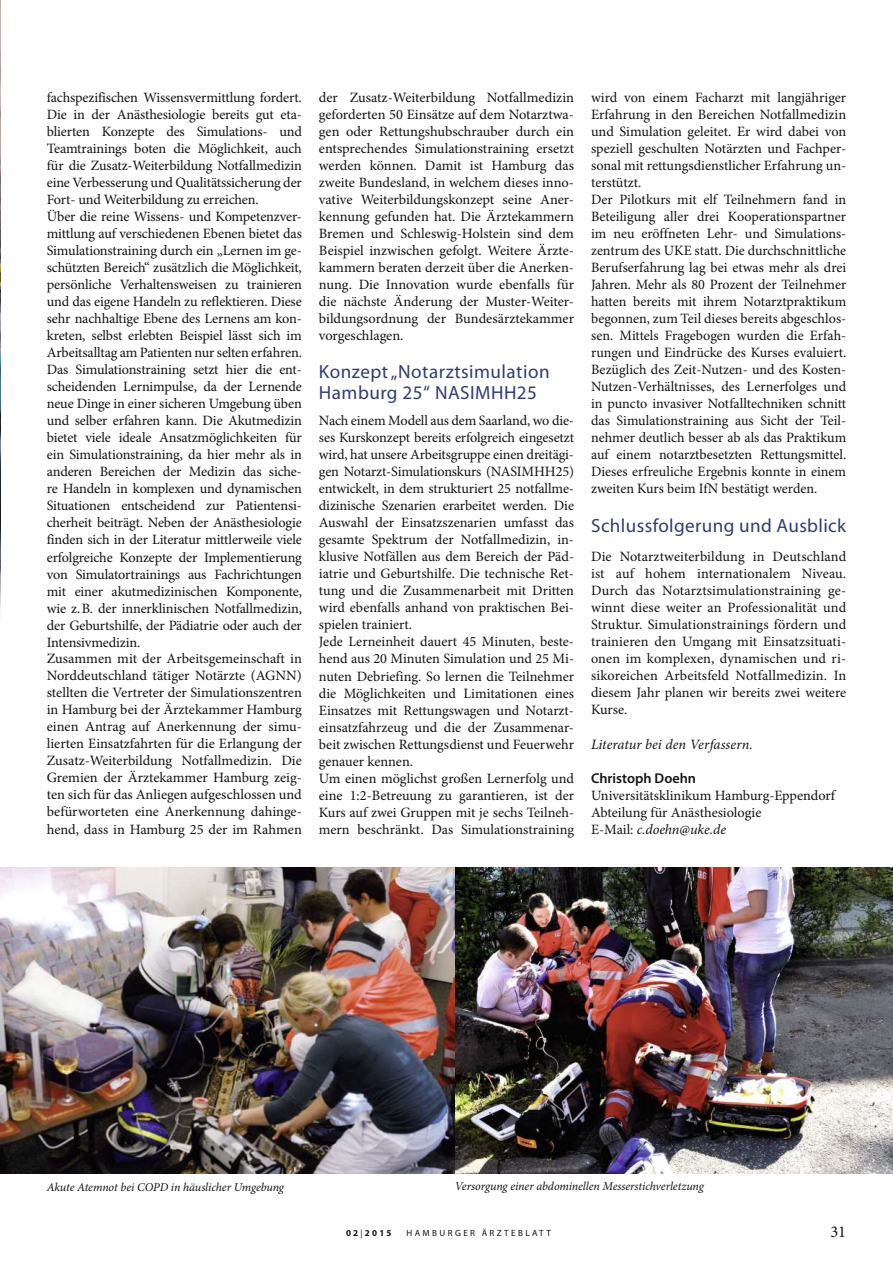
<style>
.page{position:relative;width:893px;height:1263px;background:#fff}
.page>*{position:absolute;margin:0;border:0;box-sizing:border-box;transform-origin:0 0}
.t1{font:19.2px/20.2px "Myriad Pro Regular OV LUWJFA";letter-spacing:.025em;color:#303d71}
.t2{font:16.5px "Minion Pro";color:#121212}
.t3{font:14.25px/17px "Minion Pro";letter-spacing:-.005em;color:#121212}
.t4{font:italic 14.25px "Minion Pro";letter-spacing:.005em;color:#121212}
.t5{font:14.25px "Myriad Pro Semibold OV SVWJFA";color:#121212}
.t6{font:italic 12px "Minion Pro";letter-spacing:-.01em;color:#121212}
.t7{font:9px "Myriad Pro Regular OV LUWJFA";letter-spacing:.27em;color:#121212}
.t8{font:9px "Myriad Pro Bold OV MUWJFA";letter-spacing:.25em;color:#121212}
.s1{font-style:italic}
.s2{font-family:"Myriad Pro Regular OV LUWJFA"}
</style>
<div class="page">
<img style="left:0;top:1px;width:1px;height:611px">
<img style="left:0;top:867px;width:455px;height:307px">
<img style="left:455px;top:867px;width:438px;height:307px">
<p class="t3" style="left:47px;top:89px;width:257px">fachspezifischen Wissensvermittlung fordert.<br>Die in der Anästhesiologie bereits gut eta&shy;blierten Konzepte des Simulations- und Teamtrainings boten die Möglichkeit, auch für die Zusatz-Weiterbildung Notfallmedizin eine Verbesserung und Qualitätssicherung der Fort- und Weiterbildung zu erreichen.<br>Über die reine Wissens- und Kompetenzver&shy;mittlung auf verschiedenen Ebenen bietet das Simulationstraining durch ein „Lernen im ge&shy;schützten Bereich“ zusätzlich die Möglichkeit, persönliche Verhaltensweisen zu trainieren und das eigene Handeln zu reflektieren. Diese sehr nachhaltige Ebene des Lernens am kon&shy;kreten, selbst erlebten Beispiel lässt sich im Arbeitsalltag am Patienten nur selten erfahren.<br>Das Simulationstraining setzt hier die ent&shy;scheidenden Lernimpulse, da der Lernende neue Dinge in einer sicheren Umgebung üben und selber erfahren kann. Die Akutmedizin bietet viele ideale Ansatzmöglichkeiten für ein Simulationstraining, da hier mehr als in anderen Bereichen der Medizin das siche&shy;re Handeln in komplexen und dynamischen Situationen entscheidend zur Patientensi&shy;cherheit beiträgt. Neben der Anästhesiologie finden sich in der Literatur mittlerweile viele erfolgreiche Konzepte der Implementierung von Simulatortrainings aus Fachrichtungen mit einer akutmedizinischen Komponente, wie z.B. der innerklinischen Notfallmedizin, der Geburtshilfe, der Pädiatrie oder auch der Intensivmedizin.<br>Zusammen mit der Arbeitsgemeinschaft in Norddeutschland tätiger Notärzte (AGNN) stellten die Vertreter der Simulationszentren in Hamburg bei der Ärztekammer Hamburg einen Antrag auf Anerkennung der simu&shy;lierten Einsatzfahrten für die Erlangung der Zusatz-Weiterbildung Notfallmedizin. Die Gremien der Ärztekammer Hamburg zeig&shy;ten sich für das Anliegen aufgeschlossen und befürworteten eine Anerkennung dahinge&shy;hend, dass in Hamburg 25 der im Rahmen</p>
<p class="t3" style="left:319px;top:89px;width:257px;text-align:justify">der Zusatz-Weiterbildung Notfallmedizin geforderten 50 Einsätze auf dem Notarztwa&shy;gen oder Rettungshubschrauber durch ein entsprechendes Simulationstraining ersetzt werden können. Damit ist Hamburg das zweite Bundesland, in welchem dieses inno&shy;vative Weiterbildungskonzept seine Aner&shy;kennung gefunden hat. Die Ärztekammern Bremen und Schleswig-Holstein sind dem Beispiel inzwischen gefolgt. Weitere Ärzte&shy;kammern beraten derzeit über die Anerken&shy;nung. Die Innovation wurde ebenfalls für die nächste Änderung der Muster-Weiter&shy;bildungsordnung der Bundesärztekammer vorgeschlagen.</p>
<h1 class="t1" style="left:319px;top:362px;width:232px">Konzept„Notarztsimulation<br>Hamburg 25“ NASIMHH25</h1>
<p class="t3" style="left:319px;top:412px;width:257px">Nach einem Modell aus dem Saarland, wo die&shy;ses Kurskonzept bereits erfolgreich eingesetzt wird, hat unsere Arbeitsgruppe einen dreitägi&shy;gen Notarzt-Simulationskurs (NASIMHH25) entwickelt, in dem strukturiert 25 notfallme&shy;dizinische Szenarien erarbeitet werden. Die Auswahl der Einsatzszenarien umfasst das gesamte Spektrum der Notfallmedizin, in&shy;klusive Notfällen aus dem Bereich der Päd&shy;iatrie und Geburtshilfe. Die technische Ret&shy;tung und die Zusammenarbeit mit Dritten wird ebenfalls anhand von praktischen Bei&shy;spielen trainiert.<br>Jede Lerneinheit dauert 45 Minuten, beste&shy;hend aus 20 Minuten Simulation und 25 Mi&shy;nuten Debriefing. So lernen die Teilnehmer die Möglichkeiten und Limitationen eines Einsatzes mit Rettungswagen und Notarzt&shy;einsatzfahrzeug und die der Zusammenar&shy;beit zwischen Rettungsdienst und Feuerwehr genauer kennen.<br>Um einen möglichst großen Lernerfolg und eine 1:2-Betreuung zu garantieren, ist der Kurs auf zwei Gruppen mit je sechs Teilneh&shy;mern beschränkt. Das Simulationstraining</p>
<p class="t3" style="left:591px;top:89px;width:257px">wird von einem Facharzt mit langjähriger Erfahrung in den Bereichen Notfallmedizin und Simulation geleitet. Er wird dabei von speziell geschulten Notärzten und Fachper&shy;sonal mit rettungsdienstlicher Erfahrung un&shy;terstützt.<br>Der Pilotkurs mit elf Teilnehmern fand in Beteiligung aller drei Kooperationspartner im neu eröffneten Lehr- und Simulations&shy;zentrum des UKE statt. Die durchschnittliche Berufserfahrung lag bei etwas mehr als drei Jahren. Mehr als 80 Prozent der Teilnehmer hatten bereits mit ihrem Notarztpraktikum begonnen, zum Teil dieses bereits abgeschlos&shy;sen. Mittels Fragebogen wurden die Erfah&shy;rungen und Eindrücke des Kurses evaluiert.<br>Bezüglich des Zeit-Nutzen- und des Kosten-Nutzen-Verhältnisses, des Lernerfolges und in puncto invasiver Notfalltechniken schnitt das Simulationstraining aus Sicht der Teil&shy;nehmer deutlich besser ab als das Praktikum auf einem notarztbesetzten Rettungsmittel.<br>Dieses erfreuliche Ergebnis konnte in einem zweiten Kurs beim IfN bestätigt werden.</p>
<h1 class="t1" style="left:591px;top:515px;width:257px">Schlussfolgerung und Ausblick</h1>
<p class="t3" style="left:591px;top:548px;width:257px;text-align:justify">Die Notarztweiterbildung in Deutschland ist auf hohem internationalem Niveau.<br>Durch das Notarztsimulationstraining ge&shy;winnt diese weiter an Professionalität und Struktur. Simulationstrainings fördern und trainieren den Umgang mit Einsatzsituati&shy;onen im komplexen, dynamischen und ri&shy;sikoreichen Arbeitsfeld Notfallmedizin. In diesem Jahr planen wir bereits zwei weitere Kurse.</p>
<p class="t4" style="left:591px;top:738px;width:163px">Literatur bei den Verfassern.</p>
<p class="t5" style="left:591px;top:769px;width:106px">Christoph Doehn</p>
<p class="t3" style="left:591px;top:786px;width:246px">Universitätsklinikum Hamburg-Eppendorf<br>Abteilung für Anästhesiologie<br>E-Mail: <span class="s1">c.doehn@uke.de</span></p>
<p class="t6" style="left:47px;top:1182px;width:239px">Akute Atemnot bei COPD in häuslicher Umgebung</p>
<p class="t6" style="left:455px;top:1181px;width:250px">Versorgung einer abdominellen Messerstichverletzung</p>
<p class="t8" style="left:346px;top:1227px;width:47px">02<span class="s2">|</span>2015</p>
<p class="t7" style="left:406px;top:1227px;width:146px">HAMBURGER ÄRZTEBLATT</p>
<p class="t2" style="left:830px;top:1221px;width:17px">31</p>
</div>
